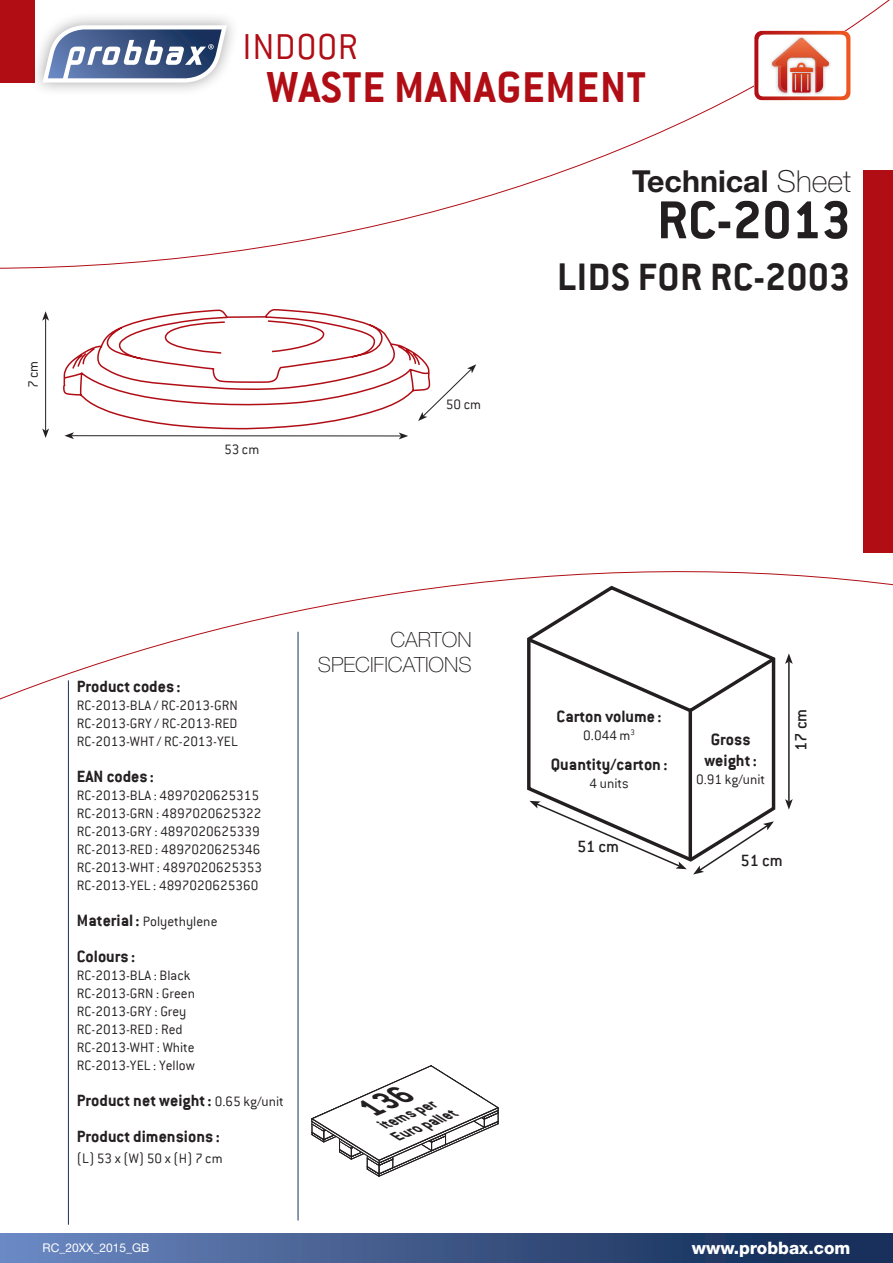
<style>
.page{position:relative;width:893px;height:1263px;background:#fff}
.page>*{position:absolute;margin:0;border:0;box-sizing:border-box;transform-origin:0 0}
.REF_TITRE{font:700 58.5px "Conduit ITC";color:#231f20}
.t1{font:700 47.7px "Conduit ITC";letter-spacing:.015em;color:#b00d15}
.NOM_PRODUIT{font:700 42px "Conduit ITC";letter-spacing:.015em;color:#231f20}
.t2{font:300 39.6px "Conduit ITC";letter-spacing:.015em;color:#b00d15}
.t3{font:700 30.3px "Helvetica Neue LT Std";color:#231f20}
.t4{font:100 21px "Helvetica Neue LT Std";color:#231f20}
.TECHNIQUE_TITRE{font:700 18px/21.6px "Conduit ITC";color:#231f20;text-align:center}
.t5{font:500 18px "Conduit ITC";color:#231f20}
.t6{font:800 17.1px "Helvetica Neue LT Std";color:#fff}
.t7{font:italic 700 16.2px/16.2px "Conduit ITC";color:#231f20}
.TECHNIQUE_TXT{font:300 15px "Conduit ITC";color:#231f20}
.TECHNIQUE_TITRE-2{font:300 15px "Conduit ITC";color:#231f20}
.DIMENSIONS{font:300 15px "Conduit ITC";color:#231f20}
.t8{font:12px "Helvetica Neue LT Std";color:#fff}
.s1{font-weight:100}
.s2{font-weight:700;font-size:18px}
.s3{font-weight:300;font-size:15px}
</style>
<div class="page">
<hr style="left:298px;top:632px;width:1px;height:588px;background:#18305b">
<svg style="left:0;top:0;width:890px;height:269px"></svg>
<hr style="left:68px;top:680px;width:1px;height:545px;background:#18305b">
<div style="left:863px;top:170px;width:30px;height:383px;background:#b00d15"></div>
<div style="left:0;top:0;width:34px;height:83px;background:#b00d15"></div>
<div style="left:30px;top:11px;width:210px;height:86px;background:#231f20;opacity:.4"></div>
<svg style="left:43px;top:25px;width:184px;height:58px"></svg>
<svg style="left:754px;top:31px;width:96px;height:69px"></svg>
<hr style="left:45px;top:318px;width:1px;height:113px;background:#231f20">
<svg style="left:42px;top:311px;width:7px;height:10px"></svg>
<svg style="left:42px;top:428px;width:7px;height:10px"></svg>
<svg style="left:0;top:571px;width:893px;height:134px"></svg>
<div style="left:0;top:1233px;width:893px;height:30px;background:linear-gradient(to right,#6c88c0,#0e264f)"></div>
<svg style="left:63px;top:309px;width:413px;height:130px"></svg>
<svg style="left:525px;top:584px;width:252px;height:278px"></svg>
<svg style="left:524px;top:635px;width:253px;height:79px"></svg>
<hr style="left:689px;top:710px;width:3px;height:149px;background:#231f20">
<svg style="left:693px;top:821px;width:81px;height:53px"></svg>
<hr style="left:788px;top:661px;width:2px;height:140px;background:#231f20">
<svg style="left:785px;top:653px;width:8px;height:11px"></svg>
<svg style="left:785px;top:799px;width:8px;height:11px"></svg>
<svg style="left:529px;top:801px;width:158px;height:68px"></svg>
<svg style="left:311px;top:1065px;width:188px;height:112px"></svg>
<p class="t2" style="left:243px;top:25px;width:117px">INDOOR</p>
<p class="t1" style="left:267px;top:60px;width:381px">WASTE MANAGEMENT</p>
<p class="t3" style="left:632px;top:162px;width:221px">Technical <span class="s1">Sheet</span></p>
<p class="REF_TITRE" style="left:657px;top:186px;width:196px">RC-2013</p>
<p class="DIMENSIONS" style="left:25px;top:388px;width:29px;rotate:-90deg">7cm</p>
<p class="TECHNIQUE_TXT" style="left:224px;top:441px;width:37px">53 cm</p>
<p class="TECHNIQUE_TXT" style="left:446px;top:396px;width:37px">50 cm</p>
<p class="TECHNIQUE_TITRE" style="left:77px;top:675px;width:105px">Product codes :</p>
<p class="TECHNIQUE_TXT" style="left:77px;top:697px;width:162px">RC-2013-BLA / RC-2013-GRN</p>
<p class="TECHNIQUE_TXT" style="left:77px;top:715px;width:162px">RC-2013-GRY / RC-2013-RED</p>
<p class="TECHNIQUE_TXT" style="left:77px;top:733px;width:162px">RC-2013-WHT / RC-2013-YEL</p>
<p class="TECHNIQUE_TITRE" style="left:77px;top:765px;width:79px">EAN codes :</p>
<p class="TECHNIQUE_TXT" style="left:77px;top:787px;width:184px">RC-2013-BLA : 4897020625315</p>
<p class="TECHNIQUE_TXT" style="left:77px;top:805px;width:186px">RC-2013-GRN : 4897020625322</p>
<p class="TECHNIQUE_TXT" style="left:77px;top:823px;width:184px">RC-2013-GRY : 4897020625339</p>
<p class="TECHNIQUE_TXT" style="left:77px;top:841px;width:185px">RC-2013-RED : 4897020625346</p>
<p class="TECHNIQUE_TXT" style="left:77px;top:859px;width:187px">RC-2013-WHT : 4897020625353</p>
<p class="TECHNIQUE_TXT" style="left:77px;top:877px;width:183px">RC-2013-YEL : 4897020625360</p>
<p class="TECHNIQUE_TITRE-2" style="left:77px;top:913px;width:142px"><span class="s2">Material :</span> Polyethylene</p>
<p class="TECHNIQUE_TITRE" style="left:77px;top:945px;width:60px">Colours :</p>
<p class="TECHNIQUE_TXT" style="left:77px;top:967px;width:115px">RC-2013-BLA : Black</p>
<p class="TECHNIQUE_TXT" style="left:77px;top:985px;width:120px">RC-2013-GRN : Green</p>
<p class="TECHNIQUE_TXT" style="left:77px;top:1003px;width:111px">RC-2013-GRY : Grey</p>
<p class="TECHNIQUE_TXT" style="left:77px;top:1021px;width:107px">RC-2013-RED : Red</p>
<p class="TECHNIQUE_TXT" style="left:77px;top:1039px;width:119px">RC-2013-WHT : White</p>
<p class="TECHNIQUE_TXT" style="left:77px;top:1057px;width:119px">RC-2013-YEL : Yellow</p>
<p class="TECHNIQUE_TITRE" style="left:77px;top:1089px;width:209px">Product net weight: <span class="s3">0.65 kg/unit</span></p>
<p class="TECHNIQUE_TITRE" style="left:77px;top:1125px;width:144px">Product dimensions :</p>
<p class="TECHNIQUE_TXT" style="left:77px;top:1150px;width:147px">(L) 53 x (W) 50 x (H) 7 cm</p>
<p class="t4" style="left:390px;top:627px;width:83px">CARTON</p>
<p class="t4" style="left:318px;top:652px;width:155px">SPECIFICATIONS</p>
<p class="t7" style="left:387px;top:1114px;width:68px;text-indent:-7px;rotate:-23deg">items per<br>Euro pallet</p>
<p class="NOM_PRODUIT" style="left:557px;top:252px;width:295px">LIDS FOR RC-2003</p>
<p class="TECHNIQUE_TITRE" style="left:557px;top:705px;width:106px">Carton volume :</p>
<p class="TECHNIQUE_TXT" style="left:583px;top:727px;width:53px">0.044 m<sup>3</sup></p>
<p class="TECHNIQUE_TITRE" style="left:551px;top:753px;width:118px">Quantity/carton :</p>
<p class="TECHNIQUE_TXT" style="left:590px;top:775px;width:41px">4 units</p>
<p class="t5" style="left:577px;top:836px;width:44px">51 cm</p>
<p class="TECHNIQUE_TITRE" style="left:704px;top:728px;width:54px">Gross weight:</p>
<p class="TECHNIQUE_TXT" style="left:696px;top:772px;width:71px">0.91 kg/unit</p>
<p class="t5" style="left:791px;top:751px;width:44px;rotate:-90deg">17 cm</p>
<p class="t5" style="left:741px;top:850px;width:44px">51 cm</p>
<p class="t8" style="left:43px;top:1241px;width:108px">RC_20XX_2015_GB</p>
<p class="t6" style="left:692px;top:1238px;width:160px">www.probbax.com</p>
</div>
